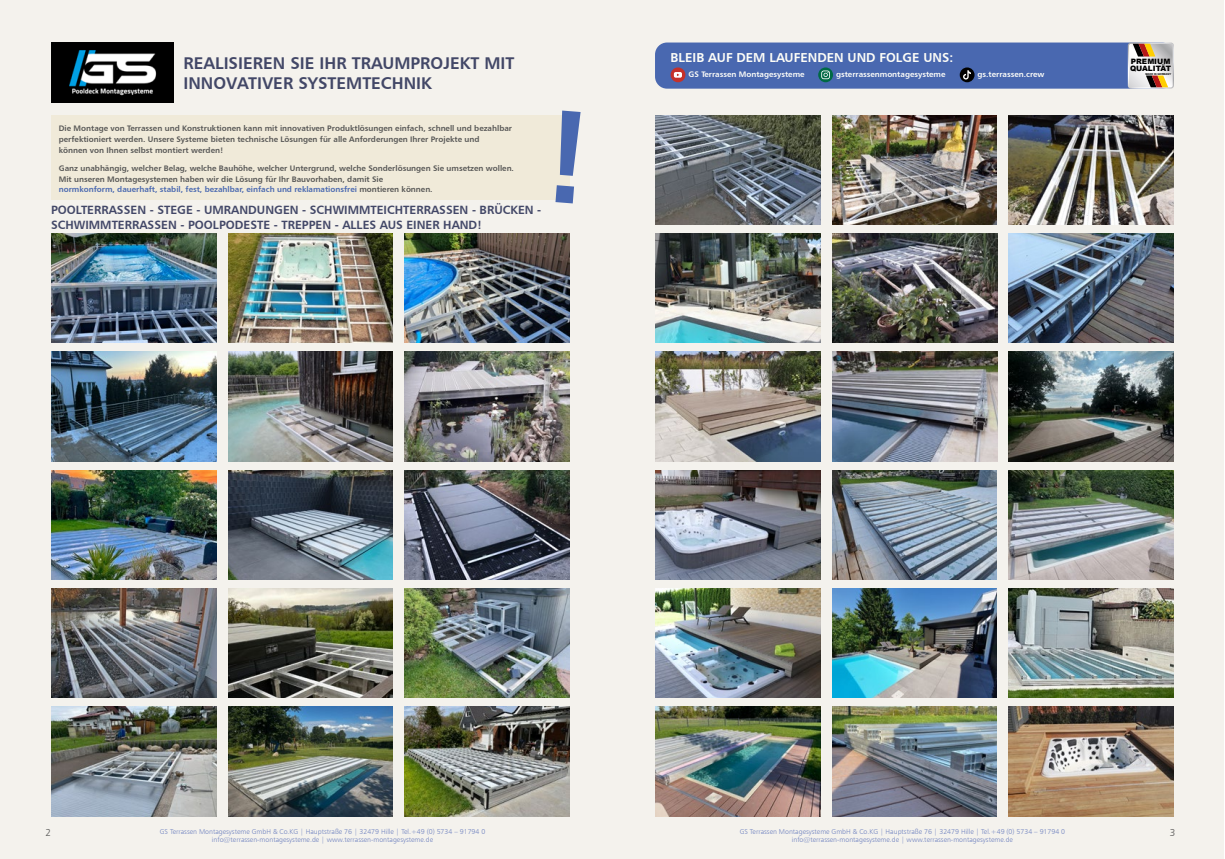
<style>
.page{position:relative;width:1225px;height:859px;background:#fff}
.page>*{position:absolute;margin:0;border:0;box-sizing:border-box;transform-origin:0 0}
.t1{font:17px/20.4px "Humanist 777 BT Bold B";color:#424767}
.t2{font:13px "Humanist 777 BT Bold B";color:#fdfdf7}
.t3{font:12px/14.4px "Humanist 777 BT Bold B";color:#424767}
.t4{font:10px "Humanist 777 BT Light B";color:#575756}
.t5{font:8px/11px "Humanist 777 BT Bold B";color:#575756}
.t6{font:8px "Humanist 777 BT Bold B";color:#4968b0}
.t7{font:8px "Humanist 777 BT Bold B";color:#fdfdf9}
.t8{font:900 7.4px/7.9px "Arial";color:#000}
.t9{font:7px/8.4px "Humanist 777 BT Light B";color:#7083c0;text-align:center}
.t10{font:700 2.7px "Arial";color:#000}
.s1{color:#575756}
</style>
<div class="page">
<div style="left:0;top:0;width:1224px;height:859px;background:#f4f2ed"></div>
<div style="left:655px;top:43px;width:519px;height:46px;background:#4968b0;border-radius:12px"></div>
<img style="left:51px;top:43px;width:122px;height:60px">
<svg style="left:670px;top:67px;width:15px;height:15px"></svg>
<svg style="left:674px;top:72px;width:8px;height:6px"></svg>
<svg style="left:818px;top:67px;width:15px;height:15px"></svg>
<svg style="left:821px;top:71px;width:9px;height:8px"></svg>
<svg style="left:959px;top:67px;width:15px;height:15px"></svg>
<svg style="left:963px;top:70px;width:8px;height:10px"></svg>
<img style="left:51px;top:234px;width:165px;height:109px">
<img style="left:228px;top:234px;width:165px;height:109px">
<img style="left:405px;top:234px;width:165px;height:109px">
<img style="left:51px;top:352px;width:165px;height:109px">
<img style="left:228px;top:352px;width:165px;height:109px">
<img style="left:405px;top:352px;width:165px;height:109px">
<img style="left:655px;top:352px;width:165px;height:109px">
<img style="left:1009px;top:352px;width:164px;height:109px">
<img style="left:832px;top:352px;width:165px;height:109px">
<img style="left:832px;top:589px;width:165px;height:109px">
<img style="left:1008px;top:589px;width:165px;height:109px">
<img style="left:655px;top:589px;width:165px;height:109px">
<img style="left:655px;top:115px;width:165px;height:109px">
<img style="left:832px;top:115px;width:165px;height:109px">
<img style="left:1009px;top:115px;width:164px;height:109px">
<img style="left:51px;top:470px;width:165px;height:109px">
<img style="left:228px;top:470px;width:165px;height:109px">
<img style="left:405px;top:470px;width:165px;height:109px">
<img style="left:51px;top:589px;width:165px;height:109px">
<img style="left:228px;top:589px;width:165px;height:109px">
<img style="left:405px;top:589px;width:165px;height:109px">
<img style="left:655px;top:234px;width:165px;height:109px">
<img style="left:832px;top:234px;width:165px;height:109px">
<img style="left:1009px;top:234px;width:164px;height:109px">
<img style="left:655px;top:470px;width:165px;height:109px">
<img style="left:1008px;top:470px;width:166px;height:109px">
<img style="left:832px;top:470px;width:165px;height:109px">
<img style="left:832px;top:707px;width:165px;height:109px">
<img style="left:1008px;top:707px;width:165px;height:109px">
<img style="left:655px;top:707px;width:165px;height:109px">
<img style="left:51px;top:707px;width:165px;height:109px">
<img style="left:228px;top:707px;width:165px;height:109px">
<img style="left:405px;top:707px;width:165px;height:109px">
<svg style="left:1128px;top:43px;width:45px;height:45px"></svg>
<div style="left:1127px;top:43px;width:47px;height:46px;border:1px solid #fff;border-radius:3px"></div>
<svg style="left:1132px;top:44px;width:36px;height:43px;background:#d0bdab"></svg>
<div style="left:51px;top:116px;width:519px;height:84px;background:#f0ead9"></div>
<svg style="left:555px;top:111px;width:25px;height:92px"></svg>
<h1 class="t1" style="left:183px;top:52px;width:332px">REALISIEREN SIE IHR TRAUMPROJEKT MIT<br>INNOVATIVER SYSTEMTECHNIK</h1>
<p class="t5" style="left:59px;top:123px;width:455px">Die Montage von Terrassen und Konstruktionen kann mit innovativen Produktlösungen einfach, schnell und bezahlbar perfektioniert werden. Unsere Systeme bieten technische Lösungen für alle Anforderungen Ihrer Projekte und<br>können von Ihnen selbst montiert werden!</p>
<p class="t5" style="left:59px;top:163px;width:457px">Ganz unabhängig, welcher Belag, welche Bauhöhe, welcher Untergrund, welche Sonderlösungen Sie umsetzen wollen.<br>Mit unseren Montagesystemen haben wir die Lösung für Ihr Bauvorhaben, damit Sie</p>
<p class="t6" style="left:59px;top:184px;width:375px">normkonform, dauerhaft, stabil, fest, bezahlbar, einfach und reklamationsfrei <span class="s1">montieren können.</span></p>
<h3 class="t3" style="left:51px;top:203px;width:492px">POOLTERRASSEN - STEGE - UMRANDUNGEN - SCHWIMMTEICHTERRASSEN - BRÜCKEN -<br>SCHWIMMTERRASSEN - POOLPODESTE - TREPPEN - ALLES AUS EINER HAND!</h3>
<h2 class="t2" style="left:670px;top:49px;width:284px">BLEIB AUF DEM LAUFENDEN UND FOLGE UNS:</h2>
<p class="t7" style="left:688px;top:69px;width:117px">GS Terrassen Montagesysteme</p>
<p class="t7" style="left:836px;top:69px;width:111px">gsterrassenmontagesysteme</p>
<p class="t7" style="left:977px;top:69px;width:68px">gs.terrassen.crew</p>
<p class="t8" style="left:1130px;top:57px;width:43px">PREMIUM<br>QUALITÄT</p>
<p class="t10" style="left:1145px;top:72px;width:27px">MADE IN GERMANY</p>
<p class="t9" style="left:160px;top:827px;width:327px">GS Terrassen Montagesysteme GmbH &amp; Co.KG | Hauptstraße 76 | 32479 Hille | Tel.+49 (0) 5734 – 91794 0 info@terrassen-montagesysteme.de | www.terrassen-montagesysteme.de</p>
<p class="t9" style="left:739px;top:827px;width:327px">GS Terrassen Montagesysteme GmbH &amp; Co.KG | Hauptstraße 76 | 32479 Hille | Tel.+49 (0) 5734 – 91794 0 info@terrassen-montagesysteme.de | www.terrassen-montagesysteme.de</p>
<p class="t4" style="left:45px;top:826px;width:7px">2</p>
<p class="t4" style="left:1169px;top:826px;width:7px">3</p>
</div>
